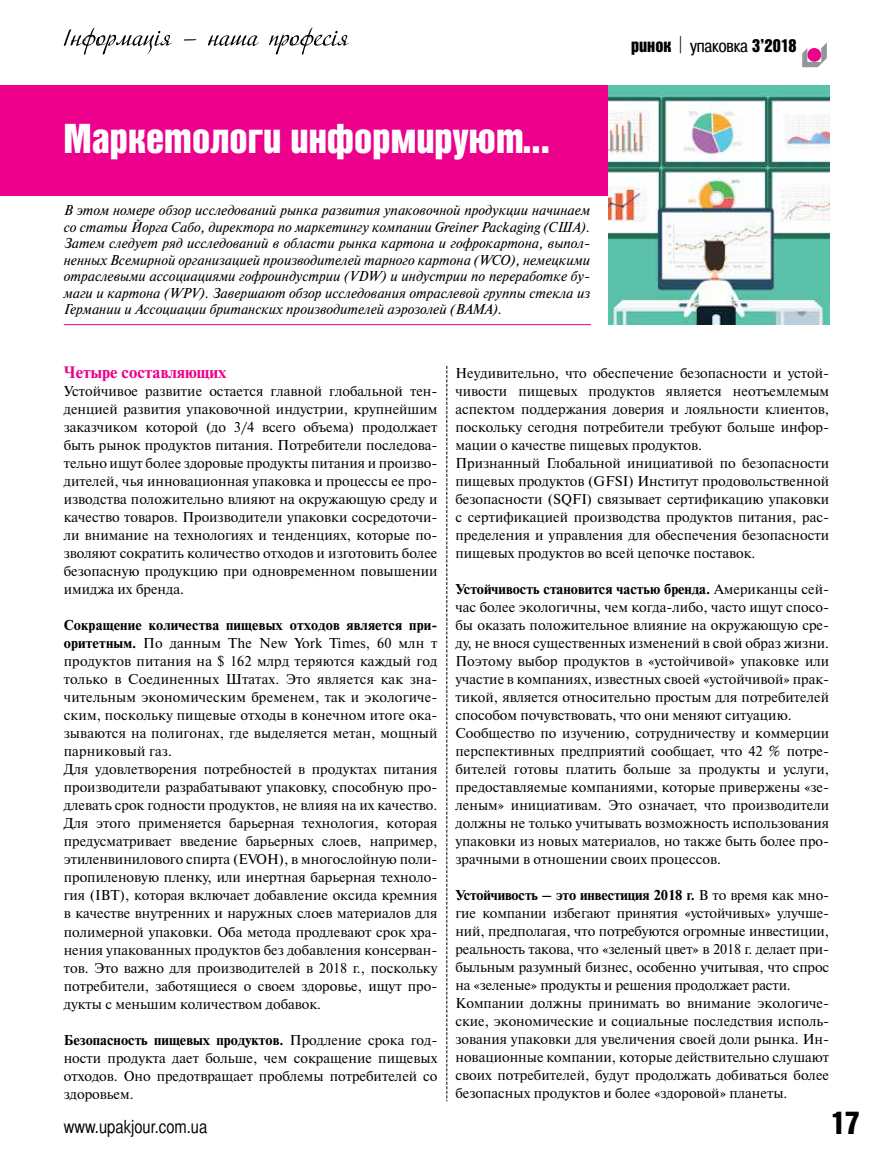
<style>
.page{position:relative;width:893px;height:1170px;background:#fff}
.page>*{position:absolute;margin:0;border:0;box-sizing:border-box;transform-origin:0 0}
.t1{font:40.5px "Bastion Kontrast Alt C";color:#fff}
.t2{font:31.5px "Bastion Kontrast Alt C";color:#000}
.t3{font:18px "Bastion C";color:#000}
.t4{font:18px "Bastion Kontrast Alt C";color:#000}
.t5{font:700 16.5px "Newton C";color:#ec008c}
.t6{font:14.25px/18px "Newton C";color:#000}
.t7{font:italic 14.25px/16.5px "Newton C";color:#000;text-align:justify}
.s1{font-family:"Pragmatica Cond C"}
.s2{font-weight:700}
</style>
<div class="page">
<svg style="left:64px;top:28px;width:108px;height:27px"></svg>
<svg style="left:184px;top:39px;width:12px;height:2px"></svg>
<svg style="left:208px;top:35px;width:51px;height:11px"></svg>
<svg style="left:269px;top:28px;width:80px;height:27px"></svg>
<div style="left:0;top:85px;width:793px;height:111px;background:#ec008c"></div>
<svg style="left:447px;top:366px;width:1px;height:735px"></svg>
<img style="left:608px;top:85px;width:221px;height:239px">
<hr style="left:64px;top:324px;width:527px;height:1px;background:#ec008c">
<svg style="left:802px;top:43px;width:25px;height:24px"></svg>
<h1 class="t1" style="left:64px;top:119px;width:488px">Маркетологи информируют...</h1>
<p class="t7" style="left:64px;top:202px;width:528px">В этом номере обзор исследований рынка развития упаковочной продукции начинаем со статьи Йорга Сабо, директора по маркетингу компании Greiner Packaging (США).<br>Затем следует ряд исследований в области рынка картона и гофрокартона, выпол&shy;ненных Всемирной организацией производителей тарного картона (WCO), немецкими отраслевыми ассоциациями гофроиндустрии (VDW) и индустрии по переработке бу&shy;маги и картона (WPV). Завершают обзор исследования отраслевой группы стекла из Германии и Ассоциации британских производителей аэрозолей (BAMA).</p>
<p class="t4" style="left:631px;top:36px;width:167px">ринок <span class="s1">упаковка</span> 3’2018</p>
<p class="t5" style="left:64px;top:363px;width:164px">Четыре составляющих</p>
<p class="t6" style="left:64px;top:382px;width:375px;text-align:justify">Устойчивое развитие остается главной глобальной тен&shy;денцией развития упаковочной индустрии, крупнейшим заказчиком которой (до 3/4 всего объема) продолжает быть рынок продуктов питания. Потребители последова&shy;тельно ищут более здоровые продукты питания и произво&shy;дителей, чья инновационная упаковка и процессы ее про&shy;изводства положительно влияют на окружающую среду и качество товаров. Производители упаковки сосредоточи&shy;ли внимание на технологиях и тенденциях, которые по&shy;зволяют сократить количество отходов и изготовить более безопасную продукцию при одновременном повышении имиджа их бренда.</p>
<p class="t6" style="left:64px;top:616px;width:375px"><span class="s2">Сокращение количества пищевых отходов является при&shy;оритетным.</span> По данным The New York Times, 60 млн т продуктов питания на $ 162 млрд теряются каждый год только в Соединенных Штатах. Это является как зна&shy;чительным экономическим бременем, так и экологиче&shy;ским, поскольку пищевые отходы в конечном итоге ока&shy;зываются на полигонах, где выделяется метан, мощный парниковый газ.<br>Для удовлетворения потребностей в продуктах питания производители разрабатывают упаковку, способную про&shy;длевать срок годности продуктов, не влияя на их качество.<br>Для этого применяется барьерная технология, которая предусматривает введение барьерных слоев, например, этиленвинилового спирта (EVOH), в многослойную поли&shy;пропиленовую пленку, или инертная барьерная техноло&shy;гия (IBT), которая включает добавление оксида кремния в качестве внутренних и наружных слоев материалов для полимерной упаковки. Оба метода продлевают срок хра&shy;нения упакованных продуктов без добавления консерван&shy;тов. Это важно для производителей в 2018 г., поскольку потребители, заботящиеся о своем здоровье, ищут про&shy;дукты с меньшим количеством добавок.</p>
<p class="t6" style="left:64px;top:1030px;width:375px;text-align:justify"><span class="s2">Безопасность пищевых продуктов.</span> Продление срока год&shy;ности продукта дает больше, чем сокращение пищевых отходов. Оно предотвращает проблемы потребителей со здоровьем.</p>
<p class="t6" style="left:455px;top:364px;width:375px">Неудивительно, что обеспечение безопасности и устой&shy;чивости пищевых продуктов является неотъемлемым аспектом поддержания доверия и лояльности клиентов, поскольку сегодня потребители требуют больше инфор&shy;мации о качестве пищевых продуктов.<br>Признанный Глобальной инициативой по безопасности пищевых продуктов (GFSI) Институт продовольственной безопасности (SQFI) связывает сертификацию упаковки с сертификацией производства продуктов питания, рас&shy;пределения и управления для обеспечения безопасности пищевых продуктов во всей цепочке поставок.</p>
<p class="t6" style="left:455px;top:580px;width:375px"><span class="s2">Устойчивость становится частью бренда.</span> Американцы сей&shy;час более экологичны, чем когда-либо, часто ищут спосо&shy;бы оказать положительное влияние на окружающую сре&shy;ду, не внося существенных изменений в свой образ жизни.<br>Поэтому выбор продуктов в «устойчивой» упаковке или участие в компаниях, известных своей «устойчивой» прак&shy;тикой, является относительно простым для потребителей способом почувствовать, что они меняют ситуацию.<br>Сообщество по изучению, сотрудничеству и коммерции перспективных предприятий сообщает, что 42 % потре&shy;бителей готовы платить больше за продукты и услуги, предоставляемые компаниями, которые привержены «зе&shy;леным» инициативам. Это означает, что производители должны не только учитывать возможность использования упаковки из новых материалов, но также быть более про&shy;зрачными в отношении своих процессов.</p>
<p class="t6" style="left:455px;top:886px;width:375px"><span class="s2">Устойчивость – это инвестиция 2018 г.</span> В то время как мно&shy;гие компании избегают принятия «устойчивых» улучше&shy;ний, предполагая, что потребуются огромные инвестиции, реальность такова, что «зеленый цвет» в 2018 г. делает при&shy;быльным разумный бизнес, особенно учитывая, что спрос на «зеленые» продукты и решения продолжает расти.<br>Компании должны принимать во внимание экологиче&shy;ские, экономические и социальные последствия исполь&shy;зования упаковки для увеличения своей доли рынка. Ин&shy;новационные компании, которые действительно слушают своих потребителей, будут продолжать добиваться более безопасных продуктов и более «здоровой» планеты.</p>
<p class="t3" style="left:64px;top:1116px;width:145px">www.upakjour.com.ua</p>
<h2 class="t2" style="left:831px;top:1106px;width:30px">17</h2>
</div>
